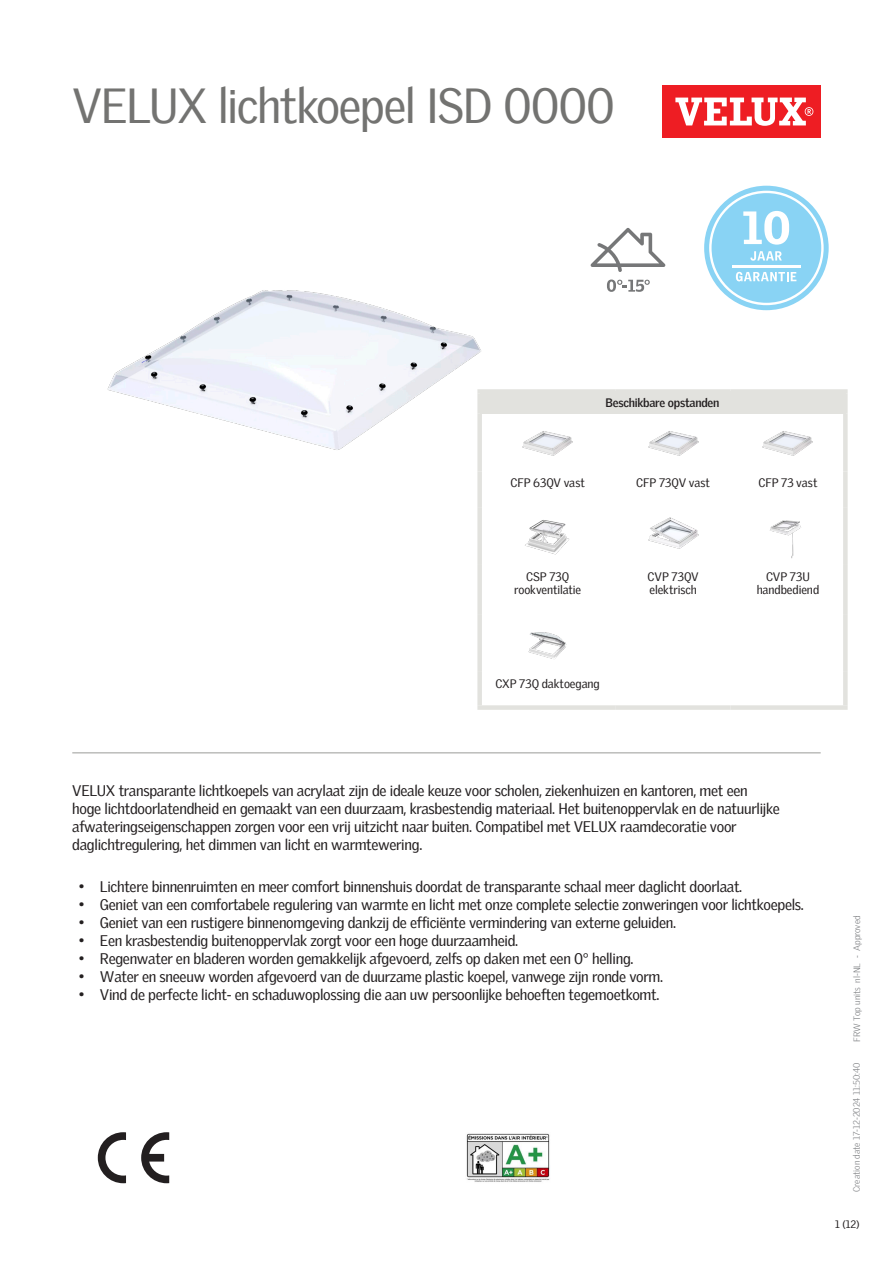
<style>
.page{position:relative;width:893px;height:1263px;background:#fff}
.page>*{position:absolute;margin:0;border:0;box-sizing:border-box;transform-origin:0 0}
.Headline{font:48px "Velux Gothic";letter-spacing:-.035em;color:#737371}
.Body_Regular{font:15px/18px "Velux Gothic";letter-spacing:-.02em;color:#231f20}
.TableText{font:12px/13.5px "Velux Gothic";letter-spacing:-.005em;color:#231f20;text-align:center}
.Body_Heading_Centre{font:700 12px "Velux Gothic";letter-spacing:-.02em;color:#231f20}
.t1{font:10.5px "Velux Gothic";color:#231f20}
.t2{font:300 9px "Velux Gothic";color:#7c7e81}
</style>
<div class="page">
<div style="left:662px;top:85px;width:159px;height:53px;background:#ee1d23"></div>
<svg style="left:675px;top:98px;width:138px;height:28px"></svg>
<hr style="left:72px;top:752px;width:749px;height:1px;background:#bcbdbb">
<svg style="left:141px;top:1132px;width:28px;height:51px"></svg>
<svg style="left:98px;top:1132px;width:28px;height:51px"></svg>
<img style="left:466px;top:1133px;width:84px;height:49px">
<svg style="left:704px;top:186px;width:125px;height:124px"></svg>
<img style="left:107px;top:290px;width:374px;height:160px">
<svg style="left:590px;top:228px;width:75px;height:44px"></svg>
<svg style="left:607px;top:279px;width:43px;height:13px"></svg>
<div style="left:480px;top:391px;width:365px;height:23px;background:#e2e2de"></div>
<div style="left:477px;top:389px;width:139px;height:5px;background:#e2e2de"></div>
<div style="left:477px;top:394px;width:5px;height:20px;background:#e2e2de"></div>
<div style="left:616px;top:389px;width:115px;height:5px;background:#e2e2de"></div>
<div style="left:731px;top:389px;width:117px;height:5px;background:#e2e2de"></div>
<div style="left:843px;top:394px;width:5px;height:20px;background:#e2e2de"></div>
<div style="left:477px;top:414px;width:5px;height:57px;background:#e2e2de"></div>
<div style="left:843px;top:414px;width:5px;height:57px;background:#e2e2de"></div>
<div style="left:477px;top:471px;width:5px;height:36px;background:#e2e2de"></div>
<div style="left:843px;top:471px;width:5px;height:36px;background:#e2e2de"></div>
<div style="left:477px;top:507px;width:5px;height:58px;background:#e2e2de"></div>
<div style="left:843px;top:507px;width:5px;height:58px;background:#e2e2de"></div>
<div style="left:477px;top:565px;width:5px;height:49px;background:#e2e2de"></div>
<div style="left:843px;top:565px;width:5px;height:49px;background:#e2e2de"></div>
<div style="left:477px;top:614px;width:5px;height:58px;background:#e2e2de"></div>
<div style="left:843px;top:614px;width:5px;height:58px;background:#e2e2de"></div>
<div style="left:477px;top:672px;width:5px;height:33px;background:#e2e2de"></div>
<div style="left:477px;top:705px;width:139px;height:5px;background:#e2e2de"></div>
<div style="left:616px;top:705px;width:115px;height:5px;background:#e2e2de"></div>
<div style="left:843px;top:672px;width:5px;height:33px;background:#e2e2de"></div>
<div style="left:731px;top:705px;width:117px;height:5px;background:#e2e2de"></div>
<img style="left:522px;top:431px;width:51px;height:25px">
<img style="left:648px;top:431px;width:51px;height:25px">
<img style="left:762px;top:431px;width:51px;height:25px">
<img style="left:525px;top:520px;width:44px;height:35px">
<img style="left:648px;top:517px;width:51px;height:32px">
<img style="left:770px;top:520px;width:31px;height:38px">
<img style="left:528px;top:632px;width:39px;height:27px">
<p class="Headline" style="left:72px;top:69px;width:544px">VELUX lichtkoepel ISD 0000</p>
<p class="Body_Heading_Centre" style="left:606px;top:394px;width:115px">Beschikbare opstanden</p>
<p class="TableText" style="left:511px;top:475px;width:76px">CFP 63QV vast</p>
<p class="TableText" style="left:636px;top:475px;width:75px">CFP 73QV vast</p>
<p class="TableText" style="left:758px;top:475px;width:60px">CFP 73 vast</p>
<p class="TableText" style="left:514px;top:568px;width:69px">CSP 73Q rookventilatie</p>
<p class="TableText" style="left:648px;top:568px;width:53px;text-align:left">CVP 73QV elektrisch</p>
<p class="TableText" style="left:757px;top:568px;width:64px">CVP 73U handbediend</p>
<p class="TableText" style="left:495px;top:675px;width:106px">CXP 73Q daktoegang</p>
<p class="Body_Regular" style="left:72px;top:780px;width:709px">VELUX transparante lichtkoepels van acrylaat zijn de ideale keuze voor scholen, ziekenhuizen en kantoren, met een hoge lichtdoorlatendheid en gemaakt van een duurzaam, krasbestendig materiaal. Het buitenoppervlak en de natuurlijke afwateringseigenschappen zorgen voor een vrij uitzicht naar buiten. Compatibel met VELUX raamdecoratie voor daglichtregulering, het dimmen van licht en warmtewering.</p>
<p class="Body_Regular" style="left:79px;top:876px;width:665px">• Lichtere binnenruimten en meer comfort binnenshuis doordat de transparante schaal meer daglicht doorlaat.</p>
<p class="Body_Regular" style="left:79px;top:894px;width:727px">• Geniet van een comfortabele regulering van warmte en licht met onze complete selectie zonweringen voor lichtkoepels.</p>
<p class="Body_Regular" style="left:79px;top:912px;width:599px">• Geniet van een rustigere binnenomgeving dankzij de efficiënte vermindering van externe geluiden.</p>
<p class="Body_Regular" style="left:79px;top:930px;width:441px">• Een krasbestendig buitenoppervlak zorgt voor een hoge duurzaamheid.</p>
<p class="Body_Regular" style="left:79px;top:948px;width:556px">• Regenwater en bladeren worden gemakkelijk afgevoerd, zelfs op daken met een 0° helling.</p>
<p class="Body_Regular" style="left:79px;top:966px;width:586px">• Water en sneeuw worden afgevoerd van de duurzame plastic koepel, vanwege zijn ronde vorm.</p>
<p class="Body_Regular" style="left:79px;top:984px;width:582px">• Vind de perfecte licht- en schaduwoplossing die aan uw persoonlijke behoeften tegemoetkomt.</p>
<p class="t2" style="left:850px;top:1042px;width:128px;rotate:-90deg">FRW Top units nl-NL - Approved</p>
<p class="t2" style="left:850px;top:1192px;width:131px;rotate:-90deg">Creation date 17-12-2024 11:50:40</p>
<p class="t1" style="left:835px;top:1216px;width:26px">1 (12)</p>
</div>
